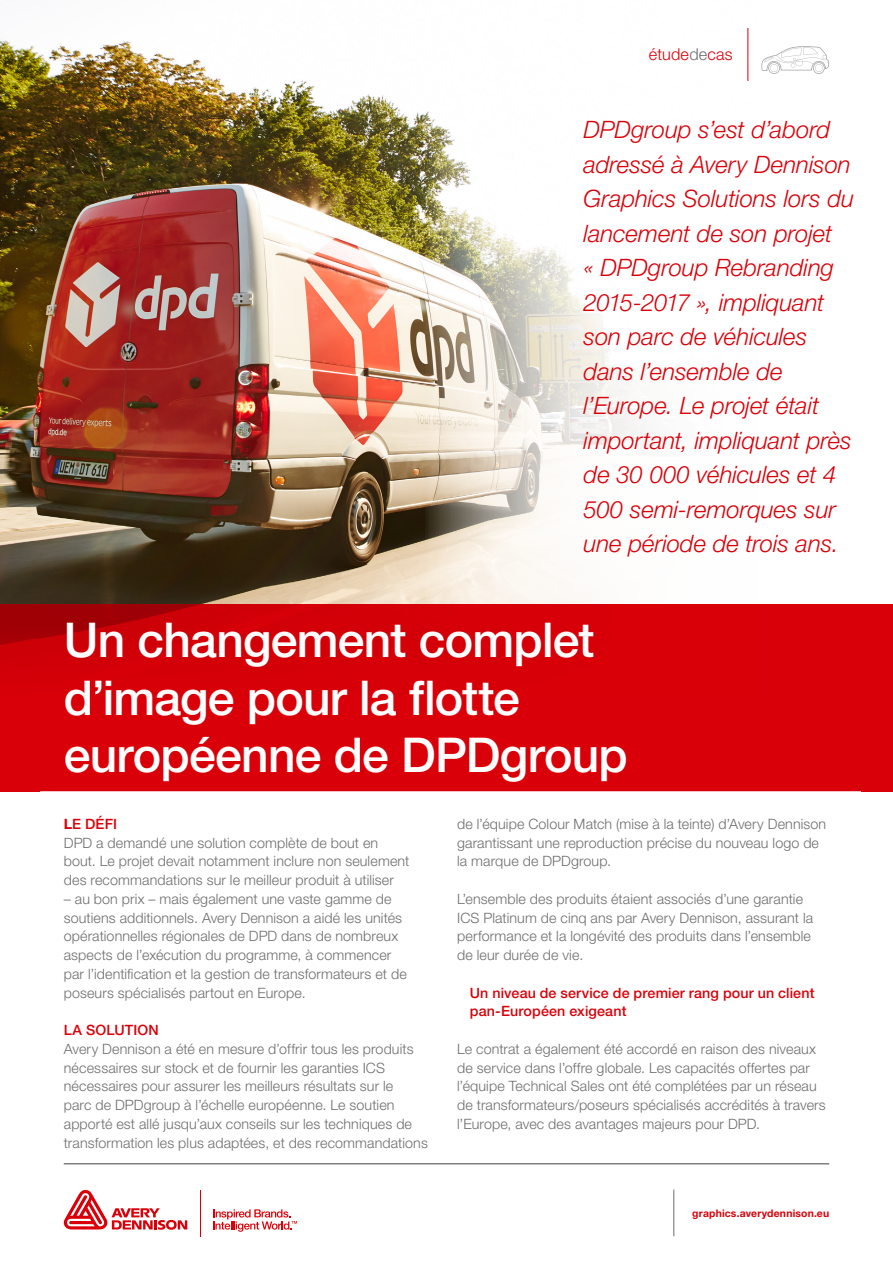
<style>
.page{position:relative;width:893px;height:1263px;background:#fff}
.page>*{position:absolute;margin:0;border:0;box-sizing:border-box;transform-origin:0 0}
.t1{font:500 48px/57.6px "Helvetica Neue LT Std";letter-spacing:-.015em;color:#fff}
.t2{font:italic 300 24px/34.5px "Helvetica Neue LT Std";letter-spacing:-.005em;color:#da0009}
.t3{font:300 16.35px "Helvetica Neue LT Std";letter-spacing:.015em;color:#da0009}
.t4{font:300 14.25px/18.8px "Helvetica Neue LT Std";letter-spacing:.01em;color:#6e6e6e}
.t5{font:500 14.25px/18.8px "Helvetica Neue LT Std";letter-spacing:.01em;color:#da0009}
.t6{font:700 10.5px "Helvetica Neue LT Std";letter-spacing:.015em;color:#da0009}
.s1{color:#6e6e6e}
.s2{font-weight:700;color:#da0009}
.s3{font-weight:500;color:#da0009}
</style>
<div class="page">
<hr style="left:674px;top:1189px;width:1px;height:47px;background:#6e6e6e">
<svg style="left:64px;top:1189px;width:123px;height:41px"></svg>
<hr style="left:201px;top:1190px;width:1px;height:46px;background:#da0009">
<svg style="left:213px;top:1209px;width:84px;height:23px"></svg>
<img style="left:0;top:38px;width:425px;height:566px">
<svg style="left:425px;top:28px;width:468px;height:764px"></svg>
<div style="left:0;top:604px;width:893px;height:187px;background:#da0009"></div>
<hr style="left:748px;top:28px;width:1px;height:53px;background:#da0009">
<svg style="left:761px;top:46px;width:68px;height:28px"></svg>
<div style="left:40px;top:791px;width:821px;height:392px;background:#fff"></div>
<hr style="left:64px;top:1163px;width:765px;height:1px;background:#565655">
<p class="t3" style="left:649px;top:44px;width:85px">étude<span class="s1">de</span>cas</p>
<p class="t2" style="left:584px;top:112px;width:272px">DPDgroup s’est d’abord adressé à Avery Dennison<br>Graphics Solutions lors du lancement de son projet<br>« DPDgroup Rebranding<br>2015-2017 », impliquant son parc de véhicules dans l’ensemble de l’Europe. Le projet était important, impliquant près de 30 000 véhicules et 4<br>500 semi-remorques sur une période de trois ans.</p>
<h1 class="t1" style="left:64px;top:611px;width:565px">Un changement complet d’image pour la flotte européenne de DPDgroup</h1>
<p class="t4" style="left:64px;top:814px;width:347px"><span class="s2">L</span><span class="s3">E DÉFI<br></span>DPD a demandé une solution complète de bout en bout. Le projet devait notamment inclure non seulement des recommandations sur le meilleur produit à utiliser</p>
<p class="t4" style="left:64px;top:889px;width:344px">– au bon prix – mais également une vaste gamme de soutiens additionnels. Avery Dennison a aidé les unités opérationnelles régionales de DPD dans de nombreux aspects de l’exécution du programme, à commencer par l’identification et la gestion de transformateurs et de poseurs spécialisés partout en Europe.</p>
<p class="t5" style="left:64px;top:1021px;width:97px">LA SOLUTION</p>
<p class="t4" style="left:64px;top:1039px;width:366px">Avery Dennison a été en mesure d’offrir tous les produits nécessaires sur stock et de fournir les garanties ICS nécessaires pour assurer les meilleurs résultats sur le<br>parc de DPDgroup à l’échelle européenne. Le soutien apporté est allé jusqu’aux conseils sur les techniques de transformation les plus adaptées, et des recommandations</p>
<p class="t4" style="left:457px;top:814px;width:371px">de l’équipe Colour Match (mise à la teinte) d’Avery Dennison garantissant une reproduction précise du nouveau logo de la marque de DPDgroup.</p>
<p class="t4" style="left:457px;top:889px;width:357px">L’ensemble des produits étaient associés d’une garantie ICS Platinum de cinq ans par Avery Dennison, assurant la performance et la longévité des produits dans l’ensemble de leur durée de vie.</p>
<p class="t5" style="left:470px;top:983px;width:346px">Un niveau de service de premier rang pour un client pan-Européen exigeant</p>
<p class="t4" style="left:457px;top:1039px;width:370px">Le contrat a également été accordé en raison des niveaux de service dans l’offre globale. Les capacités offertes par l’équipe Technical Sales ont été complétées par un réseau de transformateurs/poseurs spécialisés accrédités à travers l’Europe, avec des avantages majeurs pour DPD.</p>
<p class="t6" style="left:692px;top:1207px;width:138px">graphics.averydennison.eu</p>
</div>
